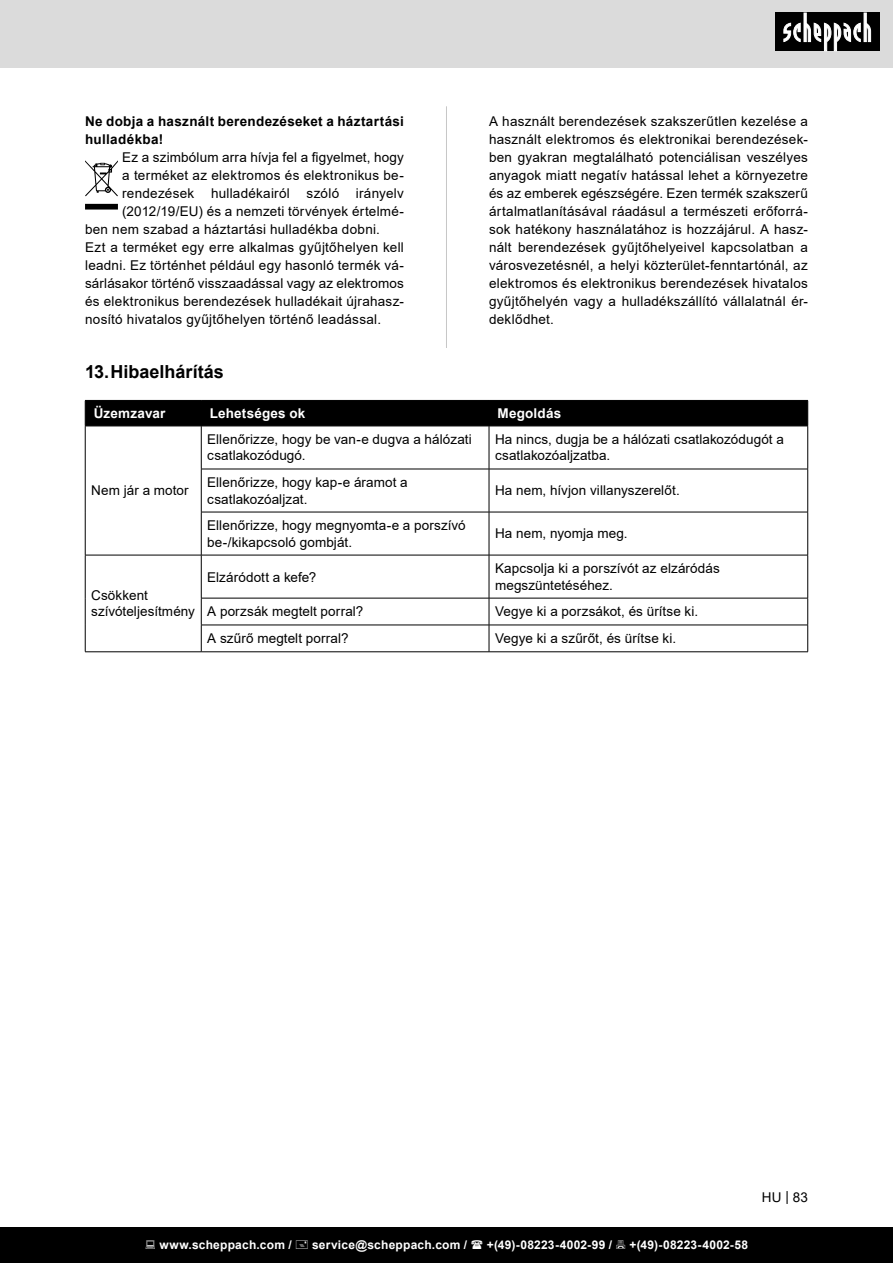
<style>
.page{position:relative;width:893px;height:1263px;background:#fff}
.page>*{position:absolute;margin:0;border:0;box-sizing:border-box;transform-origin:0 0}
.t1{font:700 18px "Arial";color:#000}
.t2{font:13.5px/18px "Arial";letter-spacing:.01em;color:#000}
.t3{font:700 13.5px/18px "Arial";letter-spacing:.025em;color:#000}
.t4{font:700 13.5px "Arial";letter-spacing:.015em;color:#fff}
.t5{font:700 12px "Arial";letter-spacing:.02em;color:#fff}
</style>
<div class="page">
<div style="left:0;top:0;width:893px;height:67px;background:#dbdbdb"></div>
<div style="left:0;top:1227px;width:893px;height:36px;background:#000"></div>
<div style="left:775px;top:13px;width:105px;height:38px;background:#000"></div>
<svg style="left:783px;top:13px;width:88px;height:38px"></svg>
<hr style="left:446px;top:106px;width:1px;height:1051px;background:#c7c7c7">
<svg style="left:85px;top:160px;width:33px;height:50px"></svg>
<div style="left:85px;top:349px;width:723px;height:815px;background:#fff"></div>
<svg style="left:86px;top:427px;width:721px;height:224px"></svg>
<div style="left:85px;top:400px;width:723px;height:26px;background:#000"></div>
<hr style="left:85px;top:426px;width:116px;height:1px;background:#000">
<hr style="left:85px;top:426px;width:1px;height:43px;background:#000">
<hr style="left:85px;top:469px;width:1px;height:43px;background:#000">
<hr style="left:85px;top:512px;width:1px;height:43px;background:#000">
<hr style="left:201px;top:426px;width:288px;height:1px;background:#000">
<hr style="left:201px;top:426px;width:1px;height:43px;background:#000">
<hr style="left:489px;top:426px;width:319px;height:1px;background:#000">
<hr style="left:489px;top:426px;width:1px;height:43px;background:#000">
<hr style="left:807px;top:426px;width:1px;height:43px;background:#000">
<hr style="left:201px;top:469px;width:288px;height:1px;background:#000">
<hr style="left:201px;top:469px;width:1px;height:43px;background:#000">
<hr style="left:489px;top:469px;width:319px;height:1px;background:#000">
<hr style="left:489px;top:469px;width:1px;height:43px;background:#000">
<hr style="left:807px;top:469px;width:1px;height:43px;background:#000">
<hr style="left:201px;top:512px;width:288px;height:1px;background:#000">
<hr style="left:201px;top:512px;width:1px;height:43px;background:#000">
<hr style="left:489px;top:512px;width:319px;height:1px;background:#000">
<hr style="left:489px;top:512px;width:1px;height:43px;background:#000">
<hr style="left:807px;top:512px;width:1px;height:43px;background:#000">
<hr style="left:85px;top:555px;width:116px;height:1px;background:#000">
<hr style="left:85px;top:555px;width:1px;height:43px;background:#000">
<svg style="left:85px;top:598px;width:1px;height:53px"></svg>
<hr style="left:85px;top:651px;width:116px;height:1px;background:#000">
<hr style="left:201px;top:555px;width:288px;height:1px;background:#000">
<hr style="left:201px;top:555px;width:1px;height:43px;background:#000">
<hr style="left:489px;top:555px;width:319px;height:1px;background:#000">
<hr style="left:489px;top:555px;width:1px;height:43px;background:#000">
<hr style="left:807px;top:555px;width:1px;height:43px;background:#000">
<hr style="left:201px;top:598px;width:288px;height:1px;background:#000">
<hr style="left:489px;top:598px;width:319px;height:1px;background:#000">
<hr style="left:201px;top:625px;width:288px;height:1px;background:#000">
<svg style="left:201px;top:598px;width:1px;height:53px"></svg>
<hr style="left:489px;top:625px;width:319px;height:1px;background:#000">
<svg style="left:489px;top:598px;width:1px;height:53px"></svg>
<svg style="left:807px;top:598px;width:1px;height:53px"></svg>
<hr style="left:201px;top:651px;width:288px;height:1px;background:#000">
<hr style="left:489px;top:651px;width:319px;height:1px;background:#000">
<p class="t3" style="left:85px;top:112px;width:320px">Ne dobja a használt berendezéseket a háztartási hulladékba!</p>
<p class="t2" style="left:122px;top:148px;width:283px">Ez a szimbólum arra hívja fel a figyelmet, hogy</p>
<p class="t2" style="left:122px;top:166px;width:283px">a terméket az elektromos és elektronikus be-</p>
<p class="t2" style="left:122px;top:184px;width:283px">rendezések hulladékairól szóló irányelv</p>
<p class="t2" style="left:122px;top:202px;width:283px">(2012/19/EU) és a nemzeti törvények értelmé-</p>
<p class="t2" style="left:85px;top:220px;width:297px">ben nem szabad a háztartási hulladékba dobni.</p>
<p class="t2" style="left:85px;top:238px;width:320px;text-align:justify">Ezt a terméket egy erre alkalmas gyűjtőhelyen kell leadni. Ez történhet például egy hasonló termék vá&shy;sárlásakor történő visszaadással vagy az elektromos és elektronikus berendezések hulladékait újrahasz&shy;nosító hivatalos gyűjtőhelyen történő leadással.</p>
<p class="t2" style="left:489px;top:112px;width:320px;text-align:justify">A használt berendezések szakszerűtlen kezelése a használt elektromos és elektronikai berendezések&shy;ben gyakran megtalálható potenciálisan veszélyes anyagok miatt negatív hatással lehet a környezetre és az emberek egészségére. Ezen termék szakszerű ártalmatlanításával ráadásul a természeti erőforrá&shy;sok hatékony használatához is hozzájárul. A hasz&shy;nált berendezések gyűjtőhelyeivel kapcsolatban a városvezetésnél, a helyi közterület-fenntartónál, az elektromos és elektronikus berendezések hivatalos gyűjtőhelyén vagy a hulladékszállító vállalatnál ér&shy;deklődhet.</p>
<p class="t1" style="left:85px;top:359px;width:140px">13.Hibaelhárítás</p>
<p class="t4" style="left:94px;top:404px;width:73px">Üzemzavar</p>
<p class="t4" style="left:210px;top:404px;width:97px">Lehetséges ok</p>
<p class="t4" style="left:497px;top:404px;width:65px">Megoldás</p>
<p class="t2" style="left:91px;top:482px;width:99px">Nem jár a motor</p>
<p class="t2" style="left:91px;top:587px;width:105px;line-height:16.2px">Csökkent szívóteljesítmény</p>
<p class="t2" style="left:207px;top:431px;width:266px;line-height:16.2px">Ellenőrizze, hogy be van-e dugva a hálózati csatlakozódugó.</p>
<p class="t2" style="left:495px;top:431px;width:290px;line-height:16.2px">Ha nincs, dugja be a hálózati csatlakozódugót a csatlakozóaljzatba.</p>
<p class="t2" style="left:207px;top:474px;width:202px;line-height:16.2px">Ellenőrizze, hogy kap-e áramot a csatlakozóaljzat.</p>
<p class="t2" style="left:495px;top:482px;width:186px">Ha nem, hívjon villanyszerelőt.</p>
<p class="t2" style="left:207px;top:517px;width:260px;line-height:16.2px">Ellenőrizze, hogy megnyomta-e a porszívó be-/kikapcsoló gombját.</p>
<p class="t2" style="left:495px;top:525px;width:134px">Ha nem, nyomja meg.</p>
<p class="t2" style="left:207px;top:568px;width:111px">Elzáródott a kefe?</p>
<p class="t2" style="left:495px;top:560px;width:226px;line-height:16.2px">Kapcsolja ki a porszívót az elzáródás megszüntetéséhez.</p>
<p class="t2" style="left:207px;top:603px;width:158px">A porzsák megtelt porral?</p>
<p class="t2" style="left:495px;top:603px;width:205px">Vegye ki a porzsákot, és ürítse ki.</p>
<p class="t2" style="left:207px;top:629px;width:143px">A szűrő megtelt porral?</p>
<p class="t2" style="left:495px;top:629px;width:183px">Vegye ki a szűrőt, és ürítse ki.</p>
<p class="t2" style="left:762px;top:1188px;width:47px">HU | 83</p>
<p class="t5" style="left:159px;top:1236px;width:134px">www.scheppach.com /</p>
<p class="t5" style="left:312px;top:1236px;width:157px">service@scheppach.com /</p>
<p class="t5" style="left:487px;top:1236px;width:127px">+(49)-08223-4002-99 /</p>
<p class="t5" style="left:629px;top:1236px;width:120px">+(49)-08223-4002-58</p>
</div>
